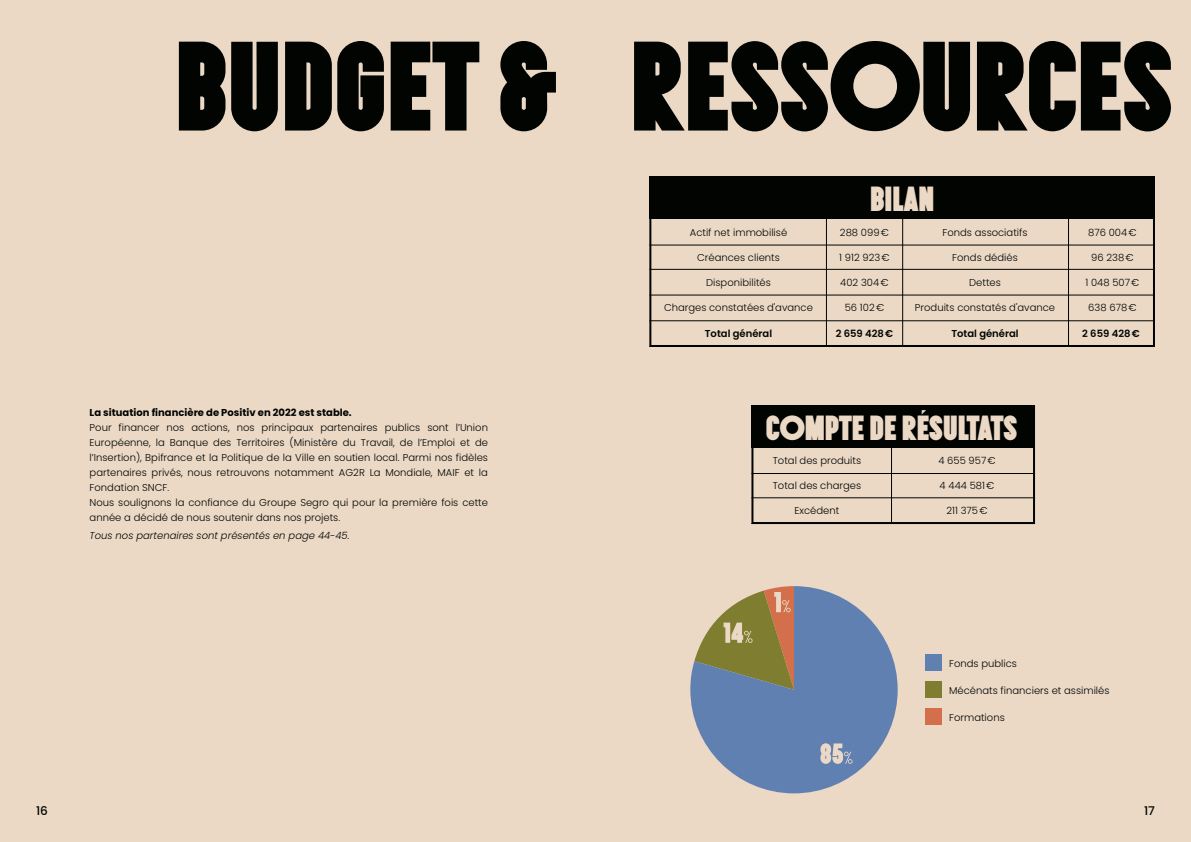
<style>
.page{position:relative;width:1191px;height:842px;background:#fff}
.page>*{position:absolute;margin:0;border:0;box-sizing:border-box;transform-origin:0 0}
.t1{font:127px "Tombstone Positiv";color:#010401}
.t2{font:34.9px "Tombstone Positiv";color:#ebd9c6}
.t3{font:500 12px "Poppins";color:#010401}
.t4{font:300 10px/15px "Poppins";color:#010401;text-align:justify}
.t5{font:700 10px "Poppins";color:#010401}
.t6{font:italic 300 10px "Poppins";color:#010401}
.t7{font:600 10px "Poppins";color:#010401}
</style>
<div class="page">
<div style="left:0;top:0;width:595px;height:842px;background:#ebd9c6"></div>
<div style="left:595px;top:0;width:596px;height:842px;background:#ebd9c6"></div>
<div style="left:649px;top:177px;width:506px;height:170px;border:2px solid #010401"></div>
<div style="left:649px;top:177px;width:506px;height:42px;background:#010401"></div>
<div style="left:925px;top:655px;width:16px;height:16px;background:#5f80b0"></div>
<div style="left:925px;top:682px;width:16px;height:16px;background:#7f7d30"></div>
<div style="left:925px;top:709px;width:16px;height:16px;background:#d3704b"></div>
<svg style="left:690px;top:586px;width:207px;height:207px;fill:#5f80b0"></svg>
<svg style="left:844px;top:752px;width:7px;height:11px"></svg>
<div style="left:751px;top:405px;width:284px;height:119px;border:2px solid #010401"></div>
<div style="left:751px;top:405px;width:284px;height:43px;background:#010401"></div>
<hr style="left:891px;top:444px;width:1px;height:79px;background:#010401">
<hr style="left:751px;top:473px;width:284px;height:1px;background:#010401">
<hr style="left:751px;top:497px;width:284px;height:1px;background:#010401">
<hr style="left:751px;top:523px;width:284px;height:1px;background:#010401">
<hr style="left:902px;top:211px;width:1px;height:136px;background:#010401">
<hr style="left:826px;top:211px;width:1px;height:135px;background:#010401">
<hr style="left:1068px;top:211px;width:1px;height:135px;background:#010401">
<hr style="left:649px;top:245px;width:506px;height:1px;background:#010401">
<hr style="left:649px;top:269px;width:506px;height:1px;background:#010401">
<hr style="left:649px;top:320px;width:506px;height:1px;background:#010401">
<hr style="left:649px;top:295px;width:506px;height:1px;background:#010401">
<hr style="left:649px;top:346px;width:506px;height:1px;background:#010401">
<p class="t1" style="left:175px;top:16px;width:384px">BUDGET &amp;</p>
<p class="t1" style="left:630px;top:16px;width:544px">RESSOURCES</p>
<p class="t2" style="left:870px;top:180px;width:66px">BILAN</p>
<p class="t5" style="left:90px;top:407px;width:264px">La situation financière de Positiv en 2022 est stable.</p>
<p class="t4" style="left:90px;top:420px;width:400px">Pour financer nos actions, nos principaux partenaires publics sont l’Union Européenne, la Banque des Territoires (Ministère du Travail, de l’Emploi et de l’Insertion), Bpifrance et la Politique de la Ville en soutien local. Parmi nos fidèles partenaires privés, nous retrouvons notamment AG2R La Mondiale, MAIF et la Fondation SNCF.</p>
<p class="t4" style="left:90px;top:495px;width:400px">Nous soulignons la confiance du Groupe Segro qui pour la première fois cette année a décidé de nous soutenir dans nos projets.</p>
<p class="t6" style="left:90px;top:530px;width:261px">Tous nos partenaires sont présentés en page 44-45.</p>
<p class="t4" style="left:690px;top:225px;width:99px">Actif net immobilisé</p>
<p class="t4" style="left:697px;top:250px;width:84px">Créances clients</p>
<p class="t4" style="left:706px;top:275px;width:66px">Disponibilités</p>
<p class="t4" style="left:664px;top:300px;width:150px">Charges constatées d'avance</p>
<p class="t7" style="left:705px;top:328px;width:69px">Total général</p>
<p class="t7" style="left:835px;top:328px;width:59px">2 659 428€</p>
<p class="t7" style="left:951px;top:328px;width:69px">Total général</p>
<p class="t7" style="left:1082px;top:328px;width:59px">2 659 428€</p>
<p class="t4" style="left:942px;top:225px;width:87px">Fonds associatifs</p>
<p class="t4" style="left:952px;top:250px;width:67px">Fonds dédiés</p>
<p class="t4" style="left:969px;top:275px;width:33px">Dettes</p>
<p class="t4" style="left:915px;top:300px;width:142px">Produits constatés d'avance</p>
<p class="t4" style="left:1088px;top:225px;width:50px">876 004€</p>
<p class="t4" style="left:1091px;top:250px;width:44px">96 238€</p>
<p class="t4" style="left:1085px;top:275px;width:56px">1 048 507€</p>
<p class="t4" style="left:1088px;top:300px;width:50px">638 678€</p>
<p class="t4" style="left:840px;top:225px;width:51px">288 099€</p>
<p class="t4" style="left:839px;top:250px;width:52px">1 912 923€</p>
<p class="t4" style="left:840px;top:275px;width:50px">402 304€</p>
<p class="t4" style="left:844px;top:300px;width:41px">56 102€</p>
<p class="t2" style="left:765px;top:408px;width:253px">COMPTE DE RÉSULTATS</p>
<p class="t4" style="left:772px;top:453px;width:90px">Total des produits</p>
<p class="t4" style="left:772px;top:478px;width:90px">Total des charges</p>
<p class="t4" style="left:794px;top:503px;width:46px">Excédent</p>
<p class="t4" style="left:938px;top:453px;width:59px">4 655 957€</p>
<p class="t4" style="left:939px;top:478px;width:56px">4 444 581€</p>
<p class="t4" style="left:946px;top:503px;width:43px">211 375€</p>
<p class="t4" style="left:949px;top:656px;width:69px">Fonds publics</p>
<p class="t4" style="left:949px;top:683px;width:162px">Mécénats financiers et assimilés</p>
<p class="t4" style="left:949px;top:710px;width:57px">Formations</p>
<p class="t3" style="left:36px;top:803px;width:13px">16</p>
<p class="t3" style="left:1144px;top:803px;width:12px">17</p>
</div>
